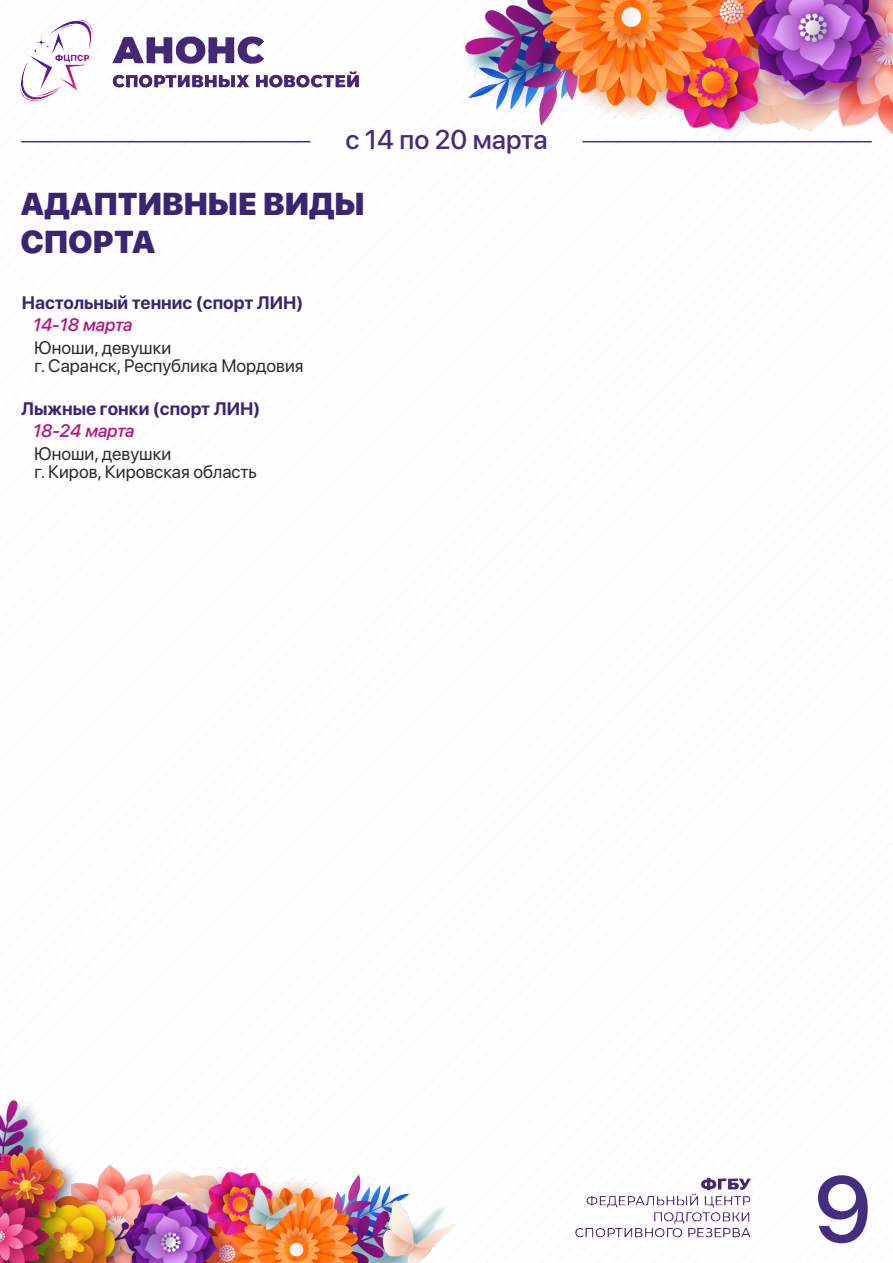
<style>
.page{position:relative;width:893px;height:1263px;background:#fff}
.page>*{position:absolute;margin:0;border:0;box-sizing:border-box;transform-origin:0 0}
.t1{font:500 93px "SF Pro Display";color:#432d7f}
.Анонс_Заголовок{font:900 31.5px/37.8px "SF Pro Display";color:#382673}
.t2{font:500 27px "SF Pro Display";color:#432d7f}
.Анонсы_текст{font:18px "SF Pro Display";color:#292c2f}
.Анонсы_подзаголовок{font:700 18px "SF Pro Display";color:#382673}
.Анонсы_даты{font:italic 500 18px "SF Pro Display";color:#b3147d}
</style>
<div class="page">
<img style="left:0;top:0;width:893px;height:1263px">
<hr style="left:21px;top:141px;width:289px;height:1px;background:#432d7f">
<hr style="left:583px;top:141px;width:289px;height:1px;background:#432d7f">
<h3 class="t2" style="left:345px;top:120px;width:204px">с 14 по 20 марта</h3>
<p class="Анонс_Заголовок" style="left:20px;top:184px;width:346px">АДАПТИВНЫЕ ВИДЫ<br>СПОРТА</p>
<p class="Анонсы_подзаголовок" style="left:22px;top:290px;width:283px">Настольный теннис (спорт ЛИН)</p>
<p class="Анонсы_даты" style="left:33px;top:312px;width:101px">14-18 марта</p>
<p class="Анонсы_текст" style="left:34px;top:334px;width:138px">Юноши, девушки</p>
<p class="Анонсы_текст" style="left:34px;top:352px;width:271px">г. Саранск, Республика Мордовия</p>
<p class="Анонсы_подзаголовок" style="left:21px;top:396px;width:241px">Лыжные гонки (спорт ЛИН)</p>
<p class="Анонсы_даты" style="left:33px;top:418px;width:103px">18-24 марта</p>
<p class="Анонсы_текст" style="left:34px;top:440px;width:138px">Юноши, девушки</p>
<p class="Анонсы_текст" style="left:34px;top:458px;width:224px">г. Киров, Кировская область</p>
<h1 class="t1" style="left:814px;top:1142px;width:59px">9</h1>
</div>
